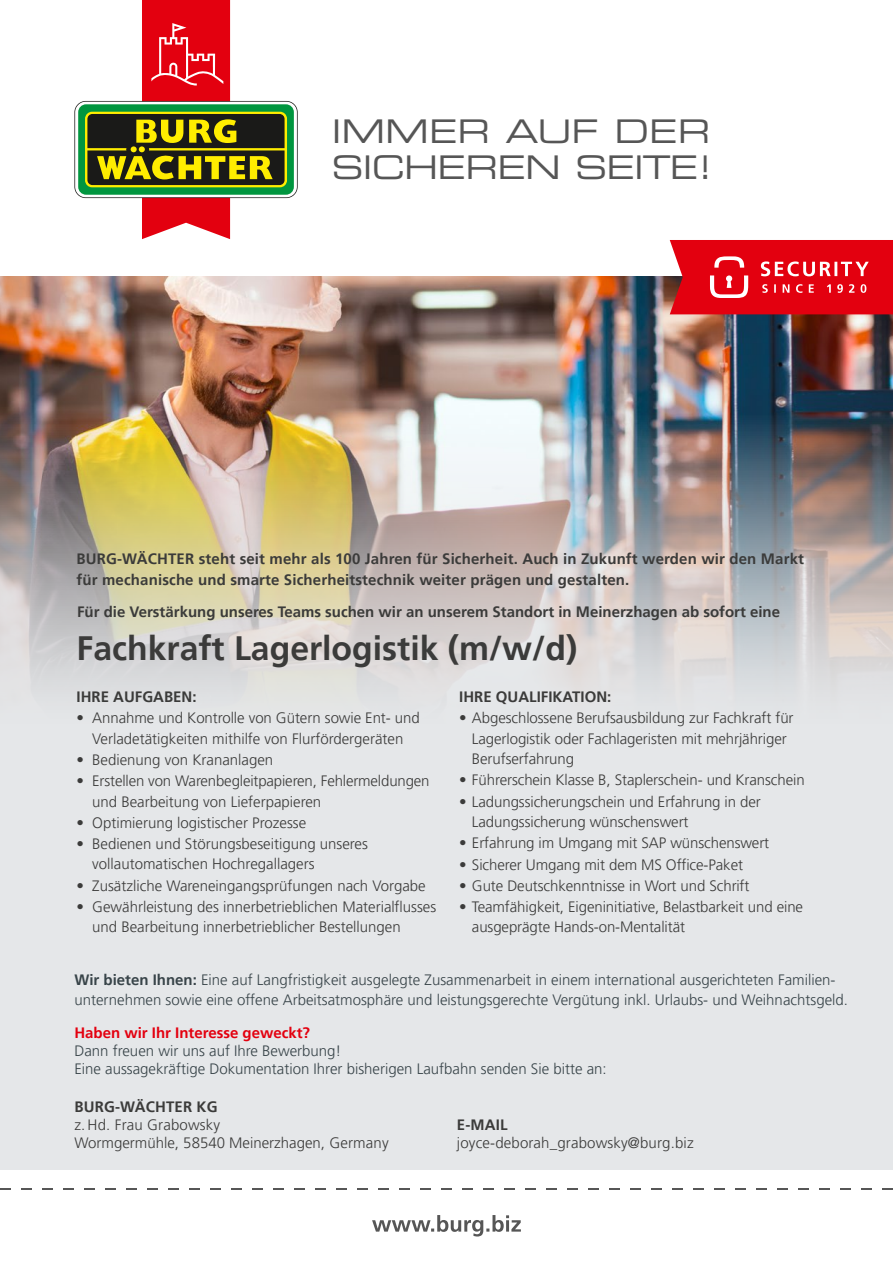
<style>
.page{position:relative;width:893px;height:1263px;background:#fff}
.page>*{position:absolute;margin:0;border:0;box-sizing:border-box;transform-origin:0 0}
.t1{font:700 33.75px "Frutiger LT Pro";color:#3b3b3a}
.t2{font:32.7px/35.8px "Eurostile LT Std Ex 2";letter-spacing:-.02em;color:#565656}
.t3{font:300 15px/20.4px "Frutiger LT Pro";letter-spacing:-.005em;color:#3b3b3a}
.t4{font:300 15px/20.4px "Frutiger LT Pro";color:#384449}
.t5{font:700 15px/21px "Frutiger LT Pro";letter-spacing:.01em;color:#3b3b3a}
.t6{font:700 15px "Frutiger LT Pro";color:#e3000f}
.s1{font-weight:700}
</style>
<div class="page">
<div style="left:0;top:276px;width:893px;height:893px;background:#e5e7e9"></div>
<img style="left:0;top:276px;width:893px;height:414px">
<svg style="left:74px;top:0;width:224px;height:239px"></svg>
<svg style="left:372px;top:1215px;width:149px;height:21px"></svg>
<svg style="left:670px;top:240px;width:223px;height:74px;background:#e31825"></svg>
<h2 class="t2" style="left:332px;top:113px;width:383px">IMMER AUF DER<br>SICHEREN SEITE!</h2>
<p class="t5" style="left:77px;top:548px;width:729px">BURG-WÄCHTER steht seit mehr als 100 Jahren für Sicherheit. Auch in Zukunft werden wir den Markt für mechanische und smarte Sicherheitstechnik weiter prägen und gestalten.</p>
<p class="t5" style="left:77px;top:601px;width:704px">Für die Verstärkung unseres Teams suchen wir an unserem Standort in Meinerzhagen ab sofort eine</p>
<h1 class="t1" style="left:77px;top:628px;width:502px">Fachkraft Lagerlogistik (m/w/d)</h1>
<p class="t5" style="left:77px;top:686px;width:122px">IHRE AUFGABEN:</p>
<p class="t3" style="left:77px;top:708px;width:345px;text-align:center">• Annahme und Kontrolle von Gütern sowie Ent- und<br>Verladetätigkeiten mithilfe von Flurfördergeräten</p>
<p class="t3" style="left:77px;top:750px;width:198px">• Bedienung von Krananlagen</p>
<p class="t3" style="left:92px;top:771px;width:339px;text-indent:-16px">• Erstellen von Warenbegleitpapieren, Fehlermeldungen und Bearbeitung von Lieferpapieren</p>
<p class="t3" style="left:77px;top:812px;width:231px">• Optimierung logistischer Prozesse</p>
<p class="t3" style="left:92px;top:834px;width:277px;text-indent:-16px">• Bedienen und Störungsbeseitigung unseres vollautomatischen Hochregallagers</p>
<p class="t3" style="left:77px;top:875px;width:351px">• Zusätzliche Wareneingangsprüfungen nach Vorgabe</p>
<p class="t3" style="left:92px;top:897px;width:345px;text-indent:-16px">• Gewährleistung des innerbetrieblichen Materialflusses und Bearbeitung innerbetrieblicher Bestellungen</p>
<p class="t5" style="left:459px;top:686px;width:154px">IHRE QUALIFIKATION:</p>
<p class="t3" style="left:472px;top:708px;width:323px;text-indent:-13px">• Abgeschlossene Berufsausbildung zur Fachkraft für<br>Lagerlogistik oder Fachlageristen mit mehrjähriger<br>Berufserfahrung</p>
<p class="t3" style="left:459px;top:770px;width:347px">• Führerschein Klasse B, Staplerschein- und Kranschein</p>
<p class="t3" style="left:472px;top:791px;width:290px;text-indent:-13px">• Ladungssicherungschein und Erfahrung in der<br>Ladungssicherung wünschenswert</p>
<p class="t3" style="left:459px;top:833px;width:312px">• Erfahrung im Umgang mit SAP wünschenswert</p>
<p class="t3" style="left:459px;top:854px;width:285px">• Sicherer Umgang mit dem MS Office-Paket</p>
<p class="t3" style="left:459px;top:875px;width:292px">• Gute Deutschkenntnisse in Wort und Schrift</p>
<p class="t3" style="left:472px;top:897px;width:333px;text-indent:-13px">• Teamfähigkeit, Eigeninitiative, Belastbarkeit und eine ausgeprägte Hands-on-Mentalität</p>
<p class="t4" style="left:74px;top:970px;width:775px"><span class="s1">Wir bieten Ihnen:</span> Eine auf Langfristigkeit ausgelegte Zusammenarbeit in einem international ausgerichteten Familien&shy;unternehmen sowie eine offene Arbeitsatmosphäre und leistungsgerechte Vergütung inkl. Urlaubs- und Weihnachtsgeld.</p>
<p class="t6" style="left:74px;top:1024px;width:237px">Haben wir Ihr Interesse geweckt?</p>
<p class="t4" style="left:74px;top:1042px;width:534px;line-height:18px">Dann freuen wir uns auf Ihre Bewerbung!<br>Eine aussagekräftige Dokumentation Ihrer bisherigen Laufbahn senden Sie bitte an:</p>
<p class="t5" style="left:74px;top:1096px;width:145px">BURG-WÄCHTER KG</p>
<p class="t3" style="left:74px;top:1116px;width:316px;line-height:18px">z.Hd. Frau Grabowsky<br>Wormgermühle, 58540 Meinerzhagen, Germany</p>
<p class="t5" style="left:457px;top:1114px;width:52px">E-MAIL</p>
<p class="t3" style="left:457px;top:1132px;width:238px">joyce-deborah_grabowsky@burg.biz</p>
</div>
